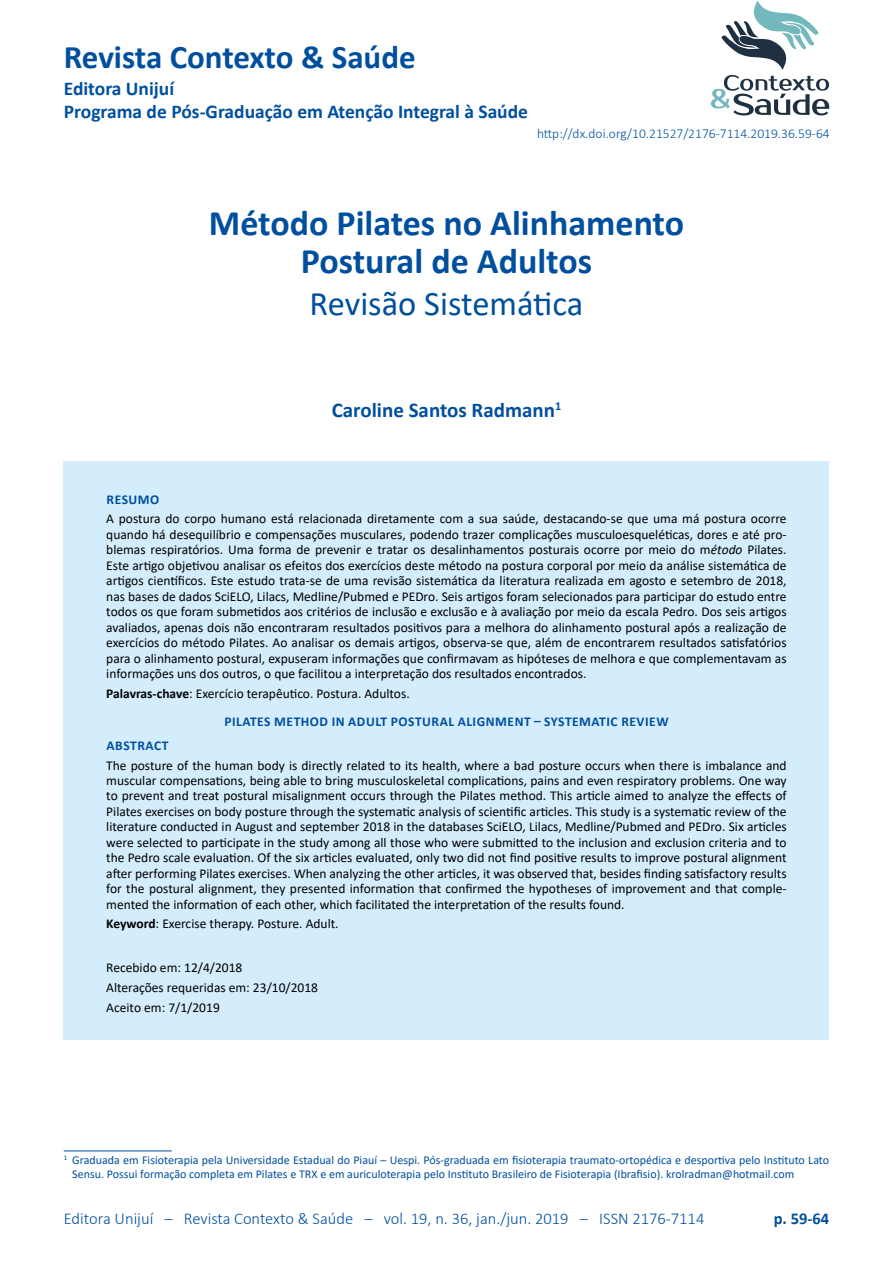
<style>
.page{position:relative;width:893px;height:1263px;background:#fff}
.page>*{position:absolute;margin:0;border:0;box-sizing:border-box;transform-origin:0 0}
.t1{font:700 36px/38px "Calibri";color:#004f9f;text-align:center}
.t2{font:34.5px "Calibri";color:#004f9f}
.t3{font:700 33px "Calibri";color:#004f9f}
.t4{font:700 21px "Calibri";color:#004f9f}
.t5{font:700 19.5px/23.5px "Calibri";color:#004f9f}
.t6{font:300 16.5px "Calibri";color:#004f9f}
.t7{font:700 16.5px "Calibri";color:#004f9f}
.t8{font:13.5px/15.5px "Calibri";color:#000;text-align:justify}
.t9{font:700 13.5px/28.2px "Calibri";letter-spacing:.04em;color:#004f9f}
.t10{font:300 13.5px "Calibri";color:#004f9f}
.t11{font:12px/13.5px "Calibri";color:#004f9f}
.s1{font-style:italic}
.s2{color:#000}
.s3{font-weight:400;color:#000}
.s4{font-weight:700}
</style>
<div class="page">
<svg style="left:711px;top:0;width:118px;height:115px"></svg>
<div style="left:64px;top:461px;width:765px;height:579px;background:#d4edfc"></div>
<hr style="left:64px;top:1150px;width:108px;height:1px;background:#004f9f">
<h3 class="t3" style="left:64px;top:34px;width:353px">Revista Contexto &amp; Saúde</h3>
<h3 class="t5" style="left:64px;top:76px;width:466px">Editora Unijuí<br>Programa de Pós-Graduação em Atenção Integral à Saúde</h3>
<p class="t10" style="left:537px;top:125px;width:294px">http://dx.doi.org/10.21527/2176-7114.2019.36.59-64</p>
<h1 class="t1" style="left:209px;top:203px;width:477px">Método Pilates no Alinhamento<br>Postural de Adultos</h1>
<h2 class="t2" style="left:310px;top:280px;width:275px">Revisão Sistemática</h2>
<h3 class="t4" style="left:332px;top:396px;width:231px">Caroline Santos Radmann<sup>1</sup></h3>
<p class="t9" style="left:107px;top:485px;width:54px">RESUMO</p>
<p class="t8" style="left:106px;top:511px;width:682px">A postura do corpo humano está relacionada diretamente com a sua saúde, destacando-se que uma má postura ocorre quando há desequilíbrio e compensações musculares, podendo trazer complicações musculoesqueléticas, dores e até pro&shy;blemas respiratórios. Uma forma de prevenir e tratar os desalinhamentos posturais ocorre por meio do m<span class="s1">étodo</span> Pilates.<br>Este artigo objetivou analisar os efeitos dos exercícios deste método na postura corporal por meio da análise sistemática de artigos científicos. Este estudo trata-se de uma revisão sistemática da literatura realizada em agosto e setembro de 2018, nas bases de dados SciELO, Lilacs, Medline/Pubmed e PEDro. Seis artigos foram selecionados para participar do estudo entre todos os que foram submetidos aos critérios de inclusão e exclusão e à avaliação por meio da escala Pedro. Dos seis artigos avaliados, apenas dois não encontraram resultados positivos para a melhora do alinhamento postural após a realização de exercícios do método Pilates. Ao analisar os demais artigos, observa-se que, além de encontrarem resultados satisfatórios para o alinhamento postural, expuseram informações que confirmavam as hipóteses de melhora e que complementavam as informações uns dos outros, o que facilitou a interpretação dos resultados encontrados.</p>
<p class="t9" style="left:224px;top:679px;width:446px;text-indent:-118px"><span class="s2">Palavras-chave</span><span class="s3">: Exercício terapêutico. Postura. Adultos.<br></span>PILATES METHOD IN ADULT POSTURAL ALIGNMENT – SYSTEMATIC REVIEW</p>
<p class="t9" style="left:107px;top:731px;width:63px">ABSTRACT</p>
<p class="t8" style="left:106px;top:757px;width:682px">The posture of the human body is directly related to its health, where a bad posture occurs when there is imbalance and muscular compensations, being able to bring musculoskeletal complications, pains and even respiratory problems. One way to prevent and treat postural misalignment occurs through the Pilates method. This article aimed to analyze the effects of Pilates exercises on body posture through the systematic analysis of scientific articles. This study is a systematic review of the literature conducted in August and september 2018 in the databases SciELO, Lilacs, Medline/Pubmed and PEDro. Six articles were selected to participate in the study among all those who were submitted to the inclusion and exclusion criteria and to the Pedro scale evaluation. Of the six articles evaluated, only two did not find positive results to improve postural alignment after performing Pilates exercises. When analyzing the other articles, it was observed that, besides finding satisfactory results for the postural alignment, they presented information that confirmed the hypotheses of improvement and that comple&shy;mented the information of each other, which facilitated the interpretation of the results found.</p>
<p class="t8" style="left:106px;top:916px;width:234px"><span class="s4">Keyword</span>: Exercise therapy. Posture. Adult.</p>
<p class="t8" style="left:106px;top:957px;width:213px;line-height:19.6px;text-align:left">Recebido em: 12/4/2018<br>Alterações requeridas em: 23/10/2018<br>Aceito em: 7/1/2019</p>
<p class="t11" style="left:72px;top:1153px;width:758px;text-indent:-9px"><sup>1</sup> Graduada em Fisioterapia pela Universidade Estadual do Piauí – Uespi. Pós-graduada em fisioterapia traumato-ortopédica e desportiva pelo Instituto Lato<br>Sensu. Possui formação completa em Pilates e TRX e em auriculoterapia pelo Instituto Brasileiro de Fisioterapia (Ibrafisio). krolradman@hotmail.com</p>
<p class="t6" style="left:64px;top:1208px;width:642px">Editora Unijuí – Revista Contexto &amp; Saúde – vol. 19, n. 36, jan./jun. 2019 – ISSN 2176-7114</p>
<p class="t7" style="left:774px;top:1207px;width:57px">p. 59-64</p>
</div>
